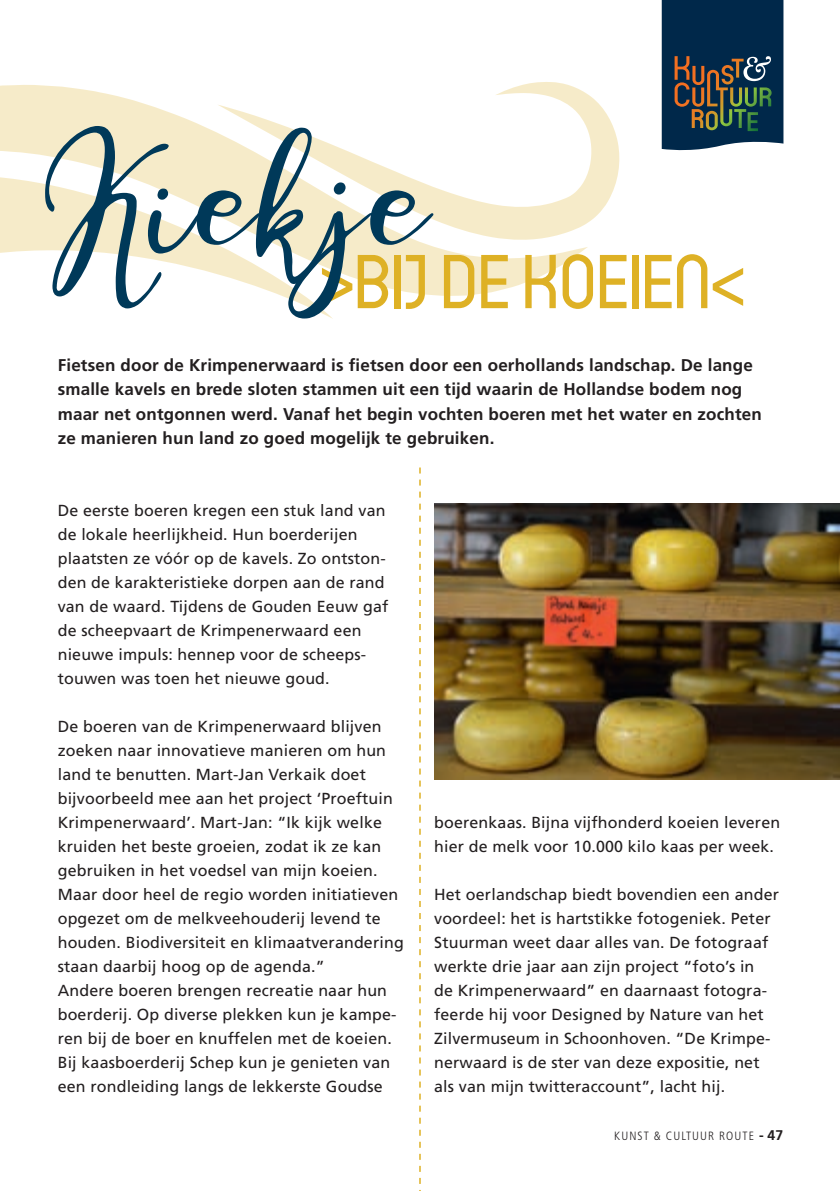
<style>
.page{position:relative;width:840px;height:1191px;background:#fff}
.page>*{position:absolute;margin:0;border:0;box-sizing:border-box;transform-origin:0 0}
.t1{font:215px "Stella Wilson";letter-spacing:.01em;color:#003959}
.t2{font:500 76px "Circula";letter-spacing:.01em;color:#deb125}
.t3{font:700 17px/24px "Frutiger LT";letter-spacing:.01em;color:#231f20}
.t4{font:16px/24px "Frutiger LT";letter-spacing:.01em;color:#231f20}
.t5{font:300 condensed 12px "Frutiger LT";letter-spacing:.09em;color:#231f20}
.s1{font-weight:700;font-stretch:normal;font-size:14px}
</style>
<div class="page">
<svg style="left:661px;top:0;width:122px;height:151px;background:#233f51"></svg>
<svg style="left:0;top:85px;width:587px;height:211px;fill:#f6ebc9"></svg>
<svg style="left:217px;top:82px;width:403px;height:159px"></svg>
<svg style="left:0;top:175px;width:333px;height:144px"></svg>
<svg style="left:419px;top:467px;width:1px;height:724px"></svg>
<img style="left:434px;top:503px;width:405px;height:277px">
<h1 class="t1" style="left:45px;top:51px;width:386px">Kiekje</h1>
<h2 class="t2" style="left:320px;top:236px;width:425px">&gt;BIJ DE KOEIEN&lt;</h2>
<p class="t3" style="left:58px;top:354px;width:705px">Fietsen door de Krimpenerwaard is fietsen door een oerhollands landschap. De lange smalle kavels en brede sloten stammen uit een tijd waarin de Hollandse bodem nog maar net ontgonnen werd. Vanaf het begin vochten boeren met het water en zochten ze manieren hun land zo goed mogelijk te gebruiken.</p>
<p class="t4" style="left:58px;top:498px;width:332px">De eerste boeren kregen een stuk land van de lokale heerlijkheid. Hun boerderijen plaatsten ze vóór op de kavels. Zo ontston&shy;den de karakteristieke dorpen aan de rand van de waard. Tijdens de Gouden Eeuw gaf de scheepvaart de Krimpenerwaard een nieuwe impuls: hennep voor de scheeps&shy;touwen was toen het nieuwe goud.</p>
<p class="t4" style="left:58px;top:714px;width:347px">De boeren van de Krimpenerwaard blijven zoeken naar innovatieve manieren om hun land te benutten. Mart-Jan Verkaik doet bijvoorbeeld mee aan het project ‘Proeftuin Krimpenerwaard’. Mart-Jan: “Ik kijk welke kruiden het beste groeien, zodat ik ze kan gebruiken in het voedsel van mijn koeien.<br>Maar door heel de regio worden initiatieven opgezet om de melkveehouderij levend te houden. Biodiversiteit en klimaatverandering staan daarbij hoog op de agenda.”<br>Andere boeren brengen recreatie naar hun boerderij. Op diverse plekken kun je kampe&shy;ren bij de boer en knuffelen met de koeien.<br>Bij kaasboerderij Schep kun je genieten van een rondleiding langs de lekkerste Goudse</p>
<p class="t4" style="left:434px;top:810px;width:347px">boerenkaas. Bijna vijfhonderd koeien leveren hier de melk voor 10.000 kilo kaas per week.</p>
<p class="t4" style="left:434px;top:882px;width:346px">Het oerlandschap biedt bovendien een ander voordeel: het is hartstikke fotogeniek. Peter Stuurman weet daar alles van. De fotograaf werkte drie jaar aan zijn project “foto’s in<br>de Krimpenerwaard” en daarnaast fotogra&shy;feerde hij voor Designed by Nature van het Zilvermuseum in Schoonhoven. “De Krimpe&shy;nerwaard is de ster van deze expositie, net als van mijn twitteraccount”, lacht hij.</p>
<p class="t5" style="left:614px;top:1128px;width:170px">KUNST &amp; CULTUUR ROUTE <span class="s1">- 47</span></p>
</div>
